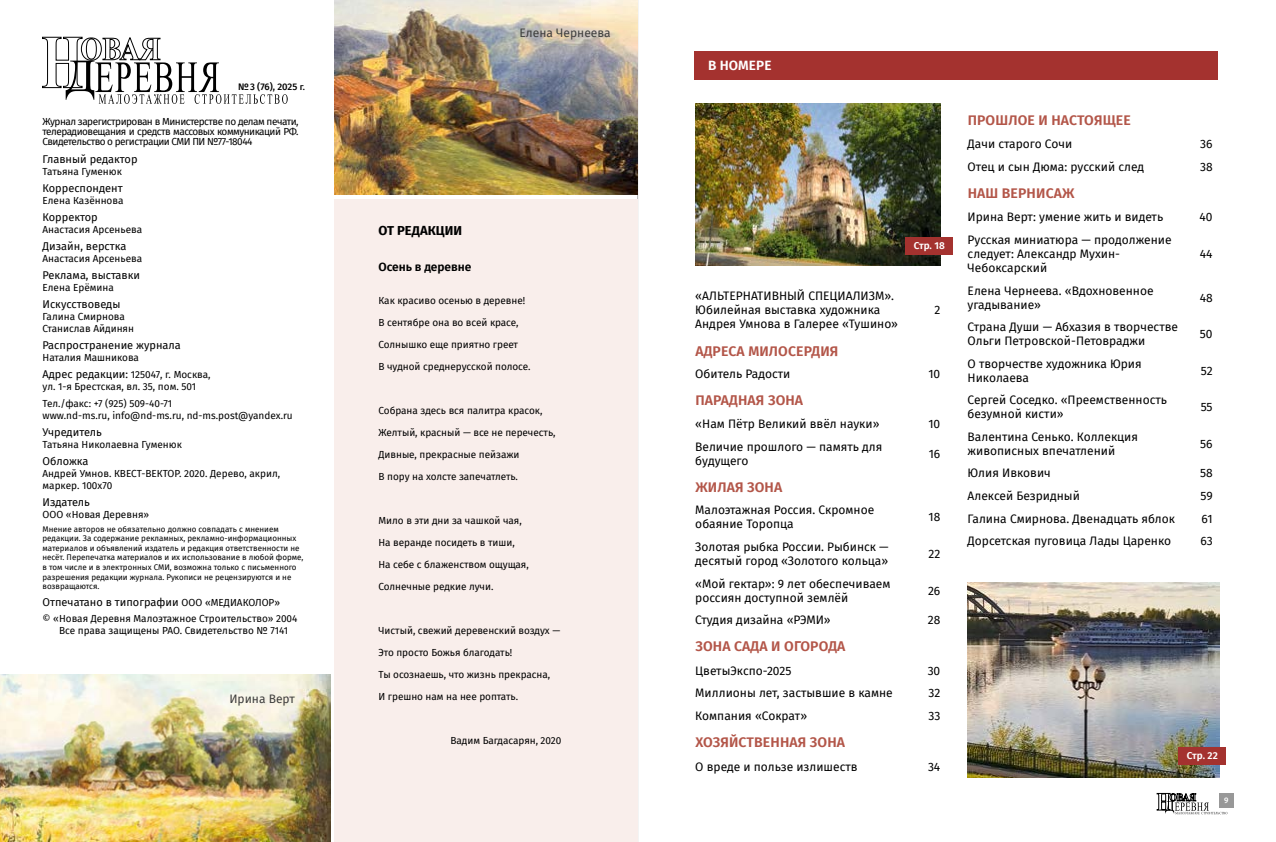
<style>
.page{position:relative;width:1276px;height:842px;background:#fff}
.page>*{position:absolute;margin:0;border:0;box-sizing:border-box;transform-origin:0 0}
.t1{font:600 14px "Fira Sans";letter-spacing:.01em;color:#b35649}
.t2{font:600 13.5px "Fira Sans";letter-spacing:.01em;color:#fff}
.t3{font:700 13px "Fira Sans";color:#000}
.t4{font:12px/14px "Fira Sans";color:#000}
.t5{font:12px "Fira Sans";color:#3e3e3d}
.t6{font:600 12px "Fira Sans";letter-spacing:-.005em;color:#000}
.t7{font:11px "Fira Sans";color:#000}
.t8{font:10px/12px "Fira Sans";letter-spacing:-.005em;color:#000}
.t9{font:600 10px "Fira Sans";color:#fff}
.t10{font:500 9.5px "Fira Sans";letter-spacing:-.005em;color:#000}
.t11{font:8px/9.6px "Fira Sans";color:#000}
.t12{font:500 8px "Fira Sans";color:#fff}
.s1{font-size:9px}
.s2{font-size:11px}
.s3{font-size:10px}
</style>
<div class="page">
<svg style="left:1156px;top:793px;width:71px;height:21px"></svg>
<div style="left:1219px;top:793px;width:14px;height:14px;background:#989898"></div>
<hr style="left:637px;top:0;width:1px;height:842px;background:#b3b4b4">
<div style="left:694px;top:51px;width:523px;height:28px;background:#a4322f"></div>
<img style="left:695px;top:103px;width:245px;height:163px">
<div style="left:905px;top:237px;width:48px;height:18px;background:#a4322f"></div>
<div style="left:334px;top:200px;width:304px;height:642px;background:#f9eeeb"></div>
<img style="left:334px;top:0;width:304px;height:195px">
<img style="left:0;top:674px;width:330px;height:168px">
<svg style="left:42px;top:37px;width:246px;height:67px"></svg>
<div style="left:220px;top:68px;width:103px;height:22px;background:#fff"></div>
<img style="left:967px;top:583px;width:252px;height:195px">
<div style="left:1178px;top:747px;width:48px;height:18px;background:#a4322f"></div>
<p class="t10" style="left:238px;top:79px;width:68px">№3 (76), 2025 <span class="s1">г.</span></p>
<p class="t8" style="left:43px;top:116px;width:258px;line-height:10px;text-align:justify">Журнал зарегистрирован в Министерстве по делам печати, телерадиовещания и средств массовых коммуникаций РФ.<br>Свидетельство о регистрации СМИ ПИ №77-18044</p>
<p class="t7" style="left:43px;top:151px;width:97px">Главный редактор</p>
<p class="t8" style="left:43px;top:166px;width:81px">Татьяна Гуменюк</p>
<p class="t7" style="left:43px;top:180px;width:82px">Корреспондент</p>
<p class="t8" style="left:43px;top:195px;width:82px">Елена Казённова</p>
<p class="t7" style="left:43px;top:209px;width:57px">Корректор</p>
<p class="t8" style="left:43px;top:224px;width:101px">Анастасия Арсеньева</p>
<p class="t7" style="left:43px;top:238px;width:85px">Дизайн, верстка</p>
<p class="t8" style="left:43px;top:253px;width:101px">Анастасия Арсеньева</p>
<p class="t7" style="left:43px;top:267px;width:99px">Реклама, выставки</p>
<p class="t8" style="left:43px;top:282px;width:73px">Елена Ерёмина</p>
<p class="t7" style="left:43px;top:296px;width:79px">Искусствоведы</p>
<p class="t8" style="left:43px;top:311px;width:93px">Галина Смирнова<br>Станислав Айдинян</p>
<p class="t7" style="left:43px;top:337px;width:140px">Распространение журнала</p>
<p class="t8" style="left:43px;top:349px;width:170px;line-height:17px">Наталия Машникова<br><span class="s2">Адрес редакции:</span> 125047, г. Москва,</p>
<p class="t8" style="left:43px;top:378px;width:155px;line-height:17px">ул. 1-я Брестская, вл. 35, пом. 501<br>Тел./факс: +7 (925) 509-40-71</p>
<p class="t8" style="left:43px;top:410px;width:252px">www.nd-ms.ru, info@nd-ms.ru, nd-ms.post@yandex.ru</p>
<p class="t7" style="left:43px;top:424px;width:61px">Учредитель</p>
<p class="t8" style="left:43px;top:439px;width:141px">Татьяна Николаевна Гуменюк</p>
<p class="t7" style="left:43px;top:453px;width:47px">Обложка</p>
<p class="t8" style="left:43px;top:468px;width:239px">Андрей Умнов. КВЕСТ-ВЕКТОР. 2020. Дерево, акрил, маркер. 100х70</p>
<p class="t7" style="left:43px;top:494px;width:49px">Издатель</p>
<p class="t8" style="left:43px;top:509px;width:108px">ООО «Новая Деревня»</p>
<p class="t11" style="left:43px;top:524px;width:262px">Мнение авторов не обязательно должно совпадать с мнением редакции. За содержание рекламных, рекламно-информационных материалов и объявлений издатель и редакция ответственности не несёт. Перепечатка материалов и их использование в любой форме, в том числе и в электронных СМИ, возможна только с письменного разрешения редакции журнала. Рукописи не рецензируются и не возвращаются.</p>
<p class="t7" style="left:43px;top:594px;width:239px">Отпечатано в типографии <span class="s3">ООО «МЕДИАКОЛОР»</span></p>
<p class="t8" style="left:59px;top:612px;width:240px;text-indent:-16px">© «Новая Деревня Малоэтажное Строительство» 2004<br>Все права защищены РАО. Свидетельство № 7141</p>
<p class="t5" style="left:229px;top:690px;width:67px">Ирина Верт</p>
<p class="t5" style="left:519px;top:23px;width:93px">Елена Чернеева</p>
<h3 class="t3" style="left:378px;top:219px;width:85px">ОТ РЕДАКЦИИ</h3>
<p class="t6" style="left:378px;top:257px;width:94px">Осень в деревне</p>
<p class="t8" style="left:378px;top:294px;width:148px">Как красиво осенью в деревне!</p>
<p class="t8" style="left:378px;top:316px;width:141px">В сентябре она во всей красе,</p>
<p class="t8" style="left:378px;top:338px;width:141px">Солнышко еще приятно греет</p>
<p class="t8" style="left:378px;top:360px;width:153px">В чудной среднерусской полосе.</p>
<p class="t8" style="left:378px;top:404px;width:165px">Собрана здесь вся палитра красок,</p>
<p class="t8" style="left:378px;top:426px;width:178px">Желтый, красный — все не перечесть,</p>
<p class="t8" style="left:378px;top:448px;width:142px">Дивные, прекрасные пейзажи</p>
<p class="t8" style="left:378px;top:470px;width:141px">В пору на холсте запечатлеть.</p>
<p class="t8" style="left:378px;top:514px;width:145px">Мило в эти дни за чашкой чая,</p>
<p class="t8" style="left:378px;top:536px;width:138px">На веранде посидеть в тиши,</p>
<p class="t8" style="left:378px;top:558px;width:152px">На себе с блаженством ощущая,</p>
<p class="t8" style="left:378px;top:580px;width:116px">Солнечные редкие лучи.</p>
<p class="t8" style="left:378px;top:624px;width:183px">Чистый, свежий деревенский воздух —</p>
<p class="t8" style="left:378px;top:646px;width:135px">Это просто Божья благодать!</p>
<p class="t8" style="left:378px;top:668px;width:173px">Ты осознаешь, что жизнь прекрасна,</p>
<p class="t8" style="left:378px;top:690px;width:141px">И грешно нам на нее роптать.</p>
<p class="t8" style="left:450px;top:734px;width:112px">Вадим Багдасарян, 2020</p>
<h2 class="t2" style="left:708px;top:54px;width:65px">В НОМЕРЕ</h2>
<p class="t4" style="left:695px;top:289px;width:204px">«АЛЬТЕРНАТИВНЫЙ СПЕЦИАЛИЗМ».<br>Юбилейная выставка художника<br>Андрея Умнова в Галерее «Тушино»</p>
<p class="t9" style="left:914px;top:238px;width:32px">Стр. 18</p>
<p class="t4" style="left:934px;top:303px;width:7px">2</p>
<h1 class="t1" style="left:695px;top:339px;width:144px">АДРЕСА МИЛОСЕРДИЯ</h1>
<p class="t4" style="left:695px;top:367px;width:97px">Обитель Радости</p>
<p class="t4" style="left:928px;top:367px;width:13px">10</p>
<h1 class="t1" style="left:695px;top:389px;width:109px">ПАРАДНАЯ ЗОНА</h1>
<p class="t4" style="left:695px;top:416px;width:186px">«Нам Пётр Великий ввёл науки»</p>
<p class="t4" style="left:928px;top:416px;width:13px">10</p>
<p class="t4" style="left:695px;top:439px;width:189px">Величие прошлого — память для будущего</p>
<p class="t4" style="left:928px;top:446px;width:13px">16</p>
<h1 class="t1" style="left:695px;top:475px;width:88px">ЖИЛАЯ ЗОНА</h1>
<p class="t4" style="left:695px;top:503px;width:180px">Малоэтажная Россия. Скромное обаяние Торопца</p>
<p class="t4" style="left:928px;top:510px;width:13px">18</p>
<p class="t4" style="left:695px;top:539px;width:195px">Золотая рыбка России. Рыбинск — десятый город «Золотого кольца»</p>
<p class="t4" style="left:928px;top:546px;width:13px">22</p>
<p class="t4" style="left:695px;top:576px;width:197px">«Мой гектар»: 9 лет обеспечиваем россиян доступной землёй</p>
<p class="t4" style="left:928px;top:583px;width:14px">26</p>
<p class="t4" style="left:695px;top:613px;width:137px">Студия дизайна «РЭМИ»</p>
<p class="t4" style="left:928px;top:613px;width:14px">28</p>
<h1 class="t1" style="left:695px;top:635px;width:152px">ЗОНА САДА И ОГОРОДА</h1>
<p class="t4" style="left:695px;top:663px;width:98px">ЦветыЭкспо-2025</p>
<p class="t4" style="left:927px;top:663px;width:14px">30</p>
<p class="t4" style="left:695px;top:686px;width:199px">Миллионы лет, застывшие в камне</p>
<p class="t4" style="left:928px;top:686px;width:13px">32</p>
<p class="t4" style="left:695px;top:708px;width:113px">Компания «Сократ»</p>
<p class="t4" style="left:928px;top:708px;width:13px">33</p>
<h1 class="t1" style="left:695px;top:731px;width:151px">ХОЗЯЙСТВЕННАЯ ЗОНА</h1>
<p class="t4" style="left:695px;top:759px;width:164px">О вреде и пользе излишеств</p>
<p class="t4" style="left:928px;top:759px;width:14px">34</p>
<h1 class="t1" style="left:967px;top:108px;width:165px">ПРОШЛОЕ И НАСТОЯЩЕЕ</h1>
<p class="t4" style="left:967px;top:136px;width:106px">Дачи старого Сочи</p>
<p class="t4" style="left:1200px;top:136px;width:14px">36</p>
<p class="t4" style="left:967px;top:159px;width:178px">Отец и сын Дюма: русский след</p>
<p class="t4" style="left:1200px;top:159px;width:14px">38</p>
<h1 class="t1" style="left:967px;top:181px;width:108px">НАШ ВЕРНИСАЖ</h1>
<p class="t4" style="left:967px;top:210px;width:197px">Ирина Верт: умение жить и видеть</p>
<p class="t4" style="left:1199px;top:210px;width:15px">40</p>
<p class="t4" style="left:967px;top:233px;width:205px">Русская миниатюра — продолжение следует: Александр Мухин-<br>Чебоксарский</p>
<p class="t4" style="left:1200px;top:247px;width:14px">44</p>
<p class="t4" style="left:967px;top:283px;width:187px">Елена Чернеева. «Вдохновенное угадывание»</p>
<p class="t4" style="left:1199px;top:290px;width:14px">48</p>
<p class="t4" style="left:967px;top:320px;width:212px">Страна Души — Абхазия в творчестве<br>Ольги Петровской-Петовраджи</p>
<p class="t4" style="left:1200px;top:327px;width:14px">50</p>
<p class="t4" style="left:967px;top:356px;width:176px">О творчестве художника Юрия<br>Николаева</p>
<p class="t4" style="left:1200px;top:363px;width:13px">52</p>
<p class="t4" style="left:967px;top:393px;width:201px">Сергей Соседко. «Преемственность безумной кисти»</p>
<p class="t4" style="left:1200px;top:400px;width:13px">55</p>
<p class="t4" style="left:967px;top:429px;width:172px">Валентина Сенько. Коллекция живописных впечатлений</p>
<p class="t4" style="left:1200px;top:436px;width:14px">56</p>
<p class="t4" style="left:967px;top:466px;width:85px">Юлия Ивкович</p>
<p class="t4" style="left:1200px;top:466px;width:14px">58</p>
<p class="t4" style="left:967px;top:488px;width:114px">Алексей Безридный</p>
<p class="t4" style="left:1200px;top:488px;width:14px">59</p>
<p class="t4" style="left:967px;top:511px;width:209px">Галина Смирнова. Двенадцать яблок</p>
<p class="t4" style="left:1201px;top:511px;width:13px">61</p>
<p class="t4" style="left:967px;top:534px;width:205px">Дорсетская пуговица Лады Царенко</p>
<p class="t4" style="left:1200px;top:534px;width:14px">63</p>
<p class="t9" style="left:1187px;top:747px;width:32px">Стр. 22</p>
<p class="t12" style="left:1224px;top:793px;width:6px">9</p>
</div>
